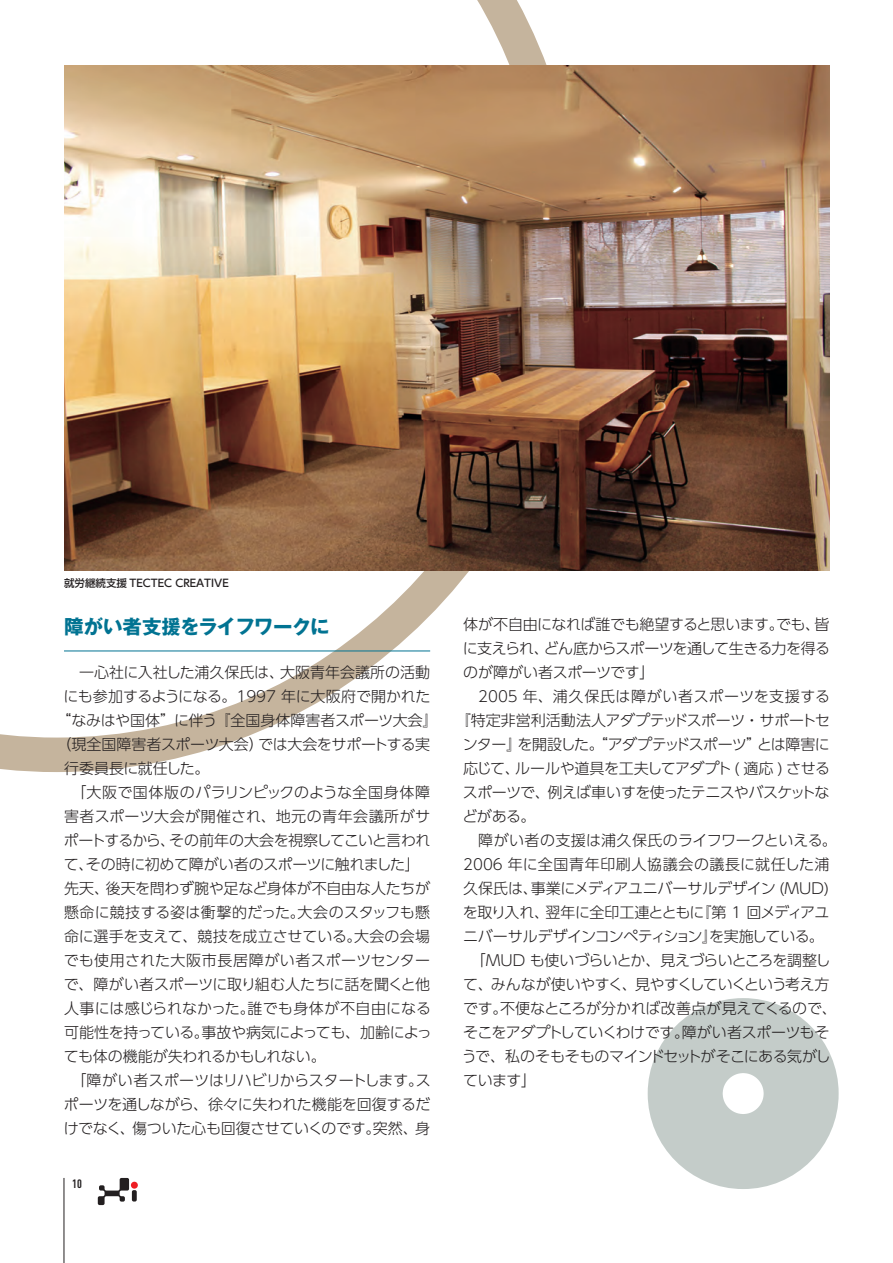
<style>
.page{position:relative;width:893px;height:1263px;background:#fff}
.page>*{position:absolute;margin:0;border:0;box-sizing:border-box;transform-origin:0 0}
.t1{font:700 19.5px "Gothic MB101 Pro";letter-spacing:-.035em;color:#017392}
.t2{font:300 15px "UD Shin Go Pro";letter-spacing:-.02em;color:#231f20}
.t3{font:300 15px "UD Shin Go Pro";letter-spacing:-.04em;color:#231f20}
.t4{font:300 15px "UD Shin Go Pro";letter-spacing:.025em;color:#231f20}
.t5{font:300 15px "UD Shin Go Pro";letter-spacing:-.05em;color:#231f20}
.t6{font:300 15px "UD Shin Go Pro";letter-spacing:-.055em;color:#231f20}
.t7{font:300 15px "UD Shin Go Pro";color:#231f20}
.t8{font:300 15px "UD Shin Go Pro";letter-spacing:.02em;color:#231f20}
.t9{font:300 15px "UD Shin Go Pro";letter-spacing:.005em;color:#231f20}
.t10{font:300 15px "UD Shin Go Pro";letter-spacing:.03em;color:#231f20}
.t11{font:300 15px "UD Shin Go Pro";letter-spacing:.01em;color:#231f20}
.t12{font:300 15px "UD Shin Go Pro";letter-spacing:.04em;color:#231f20}
.t13{font:300 15px "UD Shin Go Pro";letter-spacing:.035em;color:#231f20}
.t14{font:700 condensed 12px "DIN Pro";color:#231f20}
.t15{font:500 10.5px "UD Shin Go Pro";color:#231f20}
</style>
<div class="page">
<div style="left:648px;top:998px;width:191px;height:191px;border:75px solid #6b8079;border-radius:50%"></div>
<svg style="left:0;top:0;width:580px;height:772px"></svg>
<hr style="left:64px;top:651px;width:366px;height:1px;background:#017392">
<img style="left:64px;top:65px;width:765px;height:505px">
<hr style="left:64px;top:1178px;width:1px;height:85px;background:#231f20">
<svg style="left:98px;top:1178px;width:39px;height:27px"></svg>
<p class="t15" style="left:64px;top:574px;width:166px">就労継続支援 TECTEC CREATIVE</p>
<h1 class="t1" style="left:64px;top:611px;width:267px">障がい者支援をライフワークに</h1>
<p class="t7" style="left:64px;top:660px;width:368px">　一心社に入社した浦久保氏は、大阪青年会議所の活動</p>
<p class="t2" style="left:63px;top:684px;width:368px">にも参加するようになる。1997 年に大阪府で開かれた</p>
<p class="t2" style="left:57px;top:708px;width:383px">“なみはや国体”に伴う『全国身体障害者スポーツ大会』</p>
<p class="t2" style="left:57px;top:732px;width:375px">（現全国障害者スポーツ大会）では大会をサポートする実</p>
<p class="t2" style="left:64px;top:756px;width:147px">行委員長に就任した。</p>
<p class="t4" style="left:64px;top:780px;width:368px">　「大阪で国体版のパラリンピックのような全国身体障</p>
<p class="t13" style="left:64px;top:804px;width:368px">害者スポーツ大会が開催され、地元の青年会議所がサ</p>
<p class="t2" style="left:64px;top:828px;width:369px">ポートするから、その前年の大会を視察してこいと言われ</p>
<p class="t2" style="left:64px;top:852px;width:358px">て、その時に初めて障がい者のスポーツに触れました」</p>
<p class="t2" style="left:64px;top:876px;width:368px">先天、後天を問わず腕や足など身体が不自由な人たちが</p>
<p class="t8" style="left:64px;top:900px;width:368px">懸命に競技する姿は衝撃的だった。大会のスタッフも懸</p>
<p class="t2" style="left:64px;top:924px;width:368px">命に選手を支えて、競技を成立させている。大会の会場</p>
<p class="t4" style="left:64px;top:948px;width:368px">でも使用された大阪市長居障がい者スポーツセンター</p>
<p class="t2" style="left:64px;top:972px;width:368px">で、障がい者スポーツに取り組む人たちに話を聞くと他</p>
<p class="t9" style="left:64px;top:996px;width:368px">人事には感じられなかった。誰でも身体が不自由になる</p>
<p class="t2" style="left:64px;top:1020px;width:369px">可能性を持っている。事故や病気によっても、加齢によっ</p>
<p class="t2" style="left:64px;top:1044px;width:263px">ても体の機能が失われるかもしれない。</p>
<p class="t2" style="left:64px;top:1068px;width:368px">　「障がい者スポーツはリハビリからスタートします。ス</p>
<p class="t2" style="left:64px;top:1092px;width:368px">ポーツを通しながら、徐々に失われた機能を回復するだ</p>
<p class="t2" style="left:64px;top:1116px;width:368px">けでなく、傷ついた心も回復させていくのです。突然、身</p>
<p class="t14" style="left:72px;top:1175px;width:11px">10</p>
<p class="t2" style="left:463px;top:612px;width:368px">体が不自由になれば誰でも絶望すると思います。でも、皆</p>
<p class="t3" style="left:463px;top:636px;width:369px">に支えられ、どん底からスポーツを通して生きる力を得る</p>
<p class="t2" style="left:463px;top:660px;width:193px">のが障がい者スポーツです」</p>
<p class="t10" style="left:463px;top:684px;width:368px">　2005 年、浦久保氏は障がい者スポーツを支援する</p>
<p class="t2" style="left:456px;top:708px;width:376px">『特定非営利活動法人アダプテッドスポーツ・サポートセ</p>
<p class="t2" style="left:463px;top:732px;width:369px">ンター』を開設した。“アダプテッドスポーツ”とは障害に</p>
<p class="t2" style="left:463px;top:756px;width:368px">応じて、ルールや道具を工夫してアダプト ( 適応 ) させる</p>
<p class="t5" style="left:463px;top:780px;width:368px">スポーツで、例えば車いすを使ったテニスやバスケットな</p>
<p class="t2" style="left:462px;top:804px;width:75px">どがある。</p>
<p class="t11" style="left:463px;top:828px;width:375px">　障がい者の支援は浦久保氏のライフワークといえる。</p>
<p class="t12" style="left:463px;top:852px;width:368px">2006 年に全国青年印刷人協議会の議長に就任した浦</p>
<p class="t2" style="left:463px;top:876px;width:368px">久保氏は、事業にメディアユニバーサルデザイン (MUD)</p>
<p class="t6" style="left:463px;top:900px;width:368px">を取り入れ、翌年に全印工連とともに『第 1 回メディアユ</p>
<p class="t2" style="left:463px;top:924px;width:362px">ニバーサルデザインコンペティション』を実施している。</p>
<p class="t3" style="left:463px;top:948px;width:369px">　「MUD も使いづらいとか、見えづらいところを調整し</p>
<p class="t2" style="left:463px;top:972px;width:368px">て、みんなが使いやすく、見やすくしていくという考え方</p>
<p class="t2" style="left:463px;top:996px;width:375px">です。不便なところが分かれば改善点が見えてくるので、</p>
<p class="t2" style="left:463px;top:1020px;width:368px">そこをアダプトしていくわけです。障がい者スポーツもそ</p>
<p class="t3" style="left:462px;top:1044px;width:370px">うで、私のそもそものマインドセットがそこにある気がし</p>
<p class="t2" style="left:463px;top:1068px;width:75px">ています」</p>
</div>
